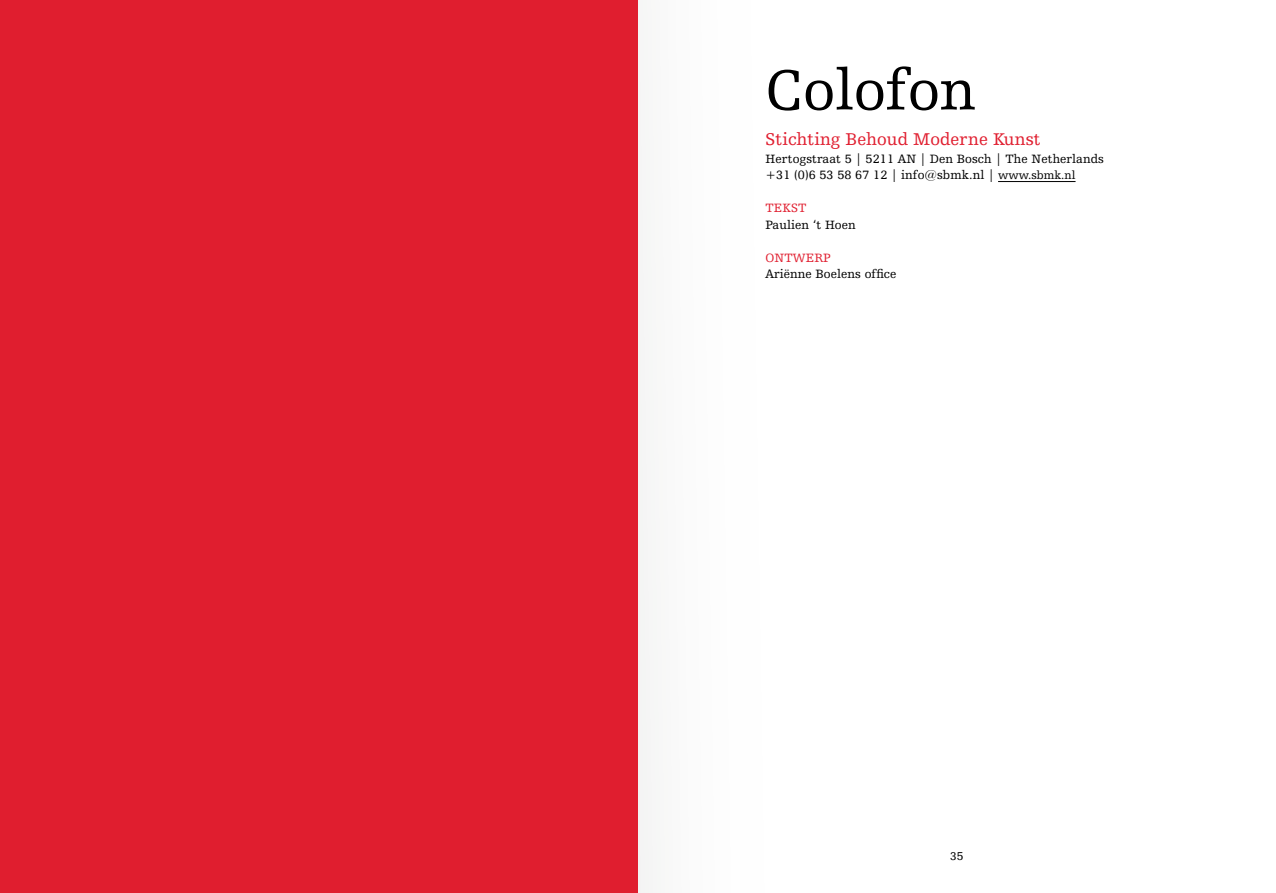
<style>
.page{position:relative;width:1276px;height:893px;background:#fff}
.page>*{position:absolute;margin:0;border:0;box-sizing:border-box;transform-origin:0 0}
.t1{font:60px "Humanist Slabserif 712 BT";color:#000}
.t2{font:18px "Humanist Slabserif 712 BT";letter-spacing:.005em;color:#e01e2f}
.t3{font:12.75px/16.5px "Humanist Slabserif 712 BT";letter-spacing:.005em;color:#000}
.t4{font:12.75px "Humanist Slabserif 712 BT";color:#e01e2f}
.t5{font:12px "Humanist Slabserif 712 BT";color:#000}
.s1{font-size:12px}
</style>
<div class="page">
<div style="left:0;top:0;width:638px;height:893px;background:#e01e2f"></div>
<hr style="left:998px;top:181px;width:77px;height:1px;background:#000">
<h1 class="t1" style="left:765px;top:54px;width:212px">Colofon</h1>
<h2 class="t2" style="left:765px;top:128px;width:277px">Stichting Behoud Moderne Kunst</h2>
<p class="t3" style="left:765px;top:150px;width:340px">Hertogstraat 5 | 5211 AN | Den Bosch | The Netherlands +31 (0)6 53 58 67 12 | info@sbmk.nl | <span class="s1">www.sbmk.nl</span></p>
<p class="t4" style="left:765px;top:200px;width:9px">tekst</p>
<p class="t3" style="left:765px;top:216px;width:92px">Paulien ‘t Hoen</p>
<p class="t4" style="left:765px;top:250px;width:11px">ontwerp</p>
<p class="t3" style="left:765px;top:266px;width:132px">Ariënne Boelens office</p>
<p class="t5" style="left:950px;top:848px;width:15px">35</p>
</div>
